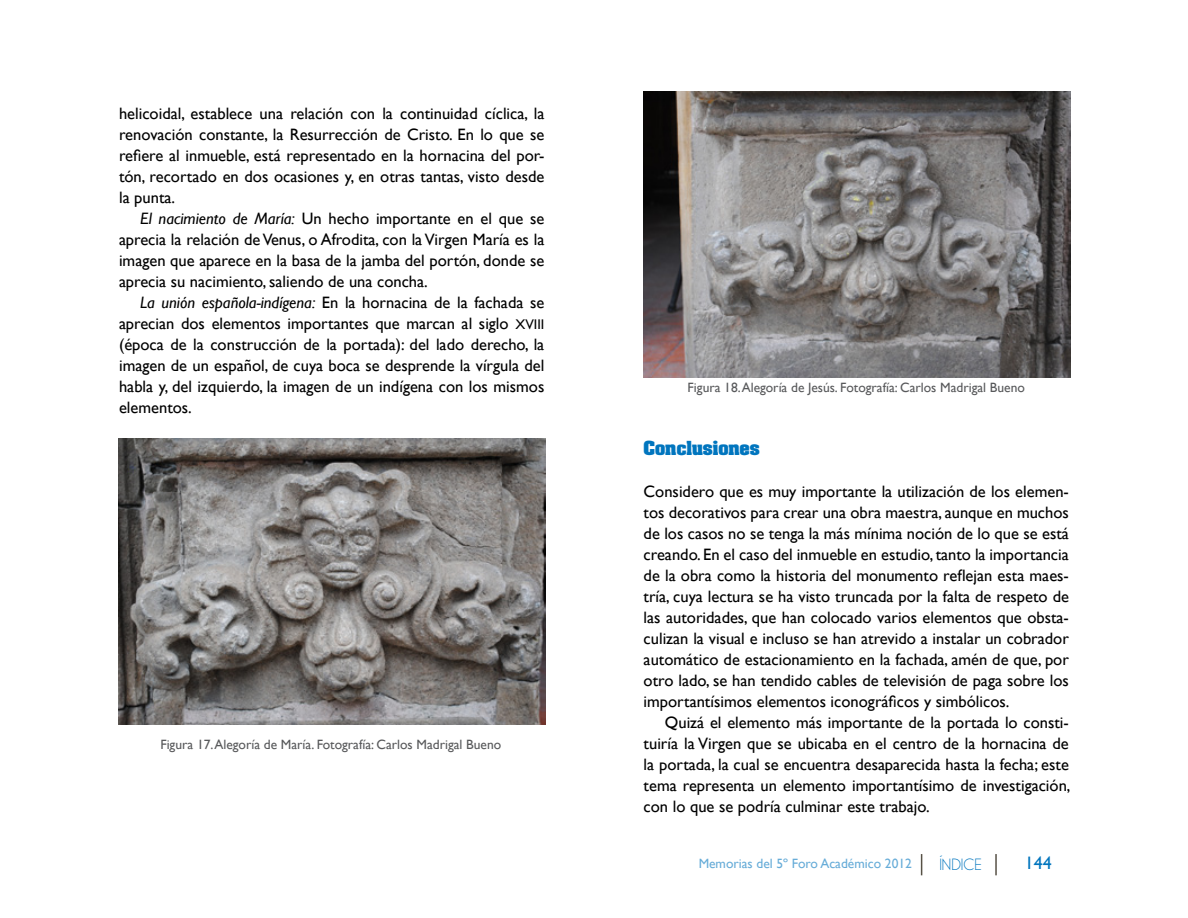
<style>
.page{position:relative;width:1188px;height:918px;background:#fff}
.page>*{position:absolute;margin:0;border:0;box-sizing:border-box;transform-origin:0 0}
.t1{font:18px "Gill Sans";color:#0075be}
.t2{font:16.5px/21px "Gill Sans";color:#000;text-align:justify}
.t3{font:700 16.5px "Aachen";color:#0075be}
.t4{font:16.5px "Champagne&Limousines";color:#0075be}
.t5{font:13.5px "Gill Sans";color:#58595b}
.t6{font:13.5px "Gill Sans";color:#0075be}
.s1{font-style:italic}
.s2{font-family:"Gill Sans MT SC850";font-size:14.1px}
</style>
<div class="page">
<hr style="left:995px;top:854px;width:2px;height:21px;background:#575146">
<svg style="left:921px;top:854px;width:1px;height:21px"></svg>
<img style="left:118px;top:438px;width:427px;height:286px">
<img style="left:644px;top:91px;width:427px;height:286px">
<p class="t2" style="left:119px;top:103px;width:427px">helicoidal, establece una relación con la continuidad cíclica, la renovación constante, la Resurrección de Cristo. En lo que se refiere al inmueble, está representado en la hornacina del por&shy;tón, recortado en dos ocasiones y, en otras tantas, visto desde la punta.</p>
<p class="t2" style="left:119px;top:208px;width:427px;text-indent:21px"><span class="s1">El nacimiento de María:</span> Un hecho importante en el que se aprecia la relación de Venus, o Afrodita, con la Virgen María es la imagen que aparece en la basa de la jamba del portón, donde se aprecia su nacimiento, saliendo de una concha.</p>
<p class="t2" style="left:119px;top:292px;width:427px;text-indent:21px"><span class="s1">La unión española-indígena:</span> En la hornacina de la fachada se aprecian dos elementos importantes que marcan al siglo <span class="s2">xviii </span>(época de la construcción de la portada): del lado derecho, la imagen de un español, de cuya boca se desprende la vírgula del habla y, del izquierdo, la imagen de un indígena con los mismos elementos.</p>
<p class="t5" style="left:160px;top:737px;width:342px">Figura 17. Alegoría de María. Fotografía: Carlos Madrigal Bueno</p>
<p class="t5" style="left:688px;top:380px;width:339px">Figura 18. Alegoría de Jesús. Fotografía: Carlos Madrigal Bueno</p>
<p class="t3" style="left:644px;top:436px;width:118px">Conclusiones</p>
<p class="t2" style="left:644px;top:481px;width:427px">Considero que es muy importante la utilización de los elemen&shy;tos decorativos para crear una obra maestra, aunque en muchos de los casos no se tenga la más mínima noción de lo que se está creando. En el caso del inmueble en estudio, tanto la importancia de la obra como la historia del monumento reflejan esta maes&shy;tría, cuya lectura se ha visto truncada por la falta de respeto de las autoridades, que han colocado varios elementos que obsta&shy;culizan la visual e incluso se han atrevido a instalar un cobrador automático de estacionamiento en la fachada, amén de que, por otro lado, se han tendido cables de televisión de paga sobre los importantísimos elementos iconográficos y simbólicos.</p>
<p class="t2" style="left:644px;top:712px;width:428px;text-indent:21px">Quizá el elemento más importante de la portada lo consti&shy;tuiría la Virgen que se ubicaba en el centro de la hornacina de la portada, la cual se encuentra desaparecida hasta la fecha; este tema representa un elemento importantísimo de investigación, con lo que se podría culminar este trabajo.</p>
<p class="t6" style="left:699px;top:856px;width:215px">Memorias del 5º Foro Académico 2012</p>
<p class="t4" style="left:939px;top:855px;width:44px">ÍNDICE</p>
<p class="t1" style="left:1025px;top:853px;width:28px">144</p>
</div>
